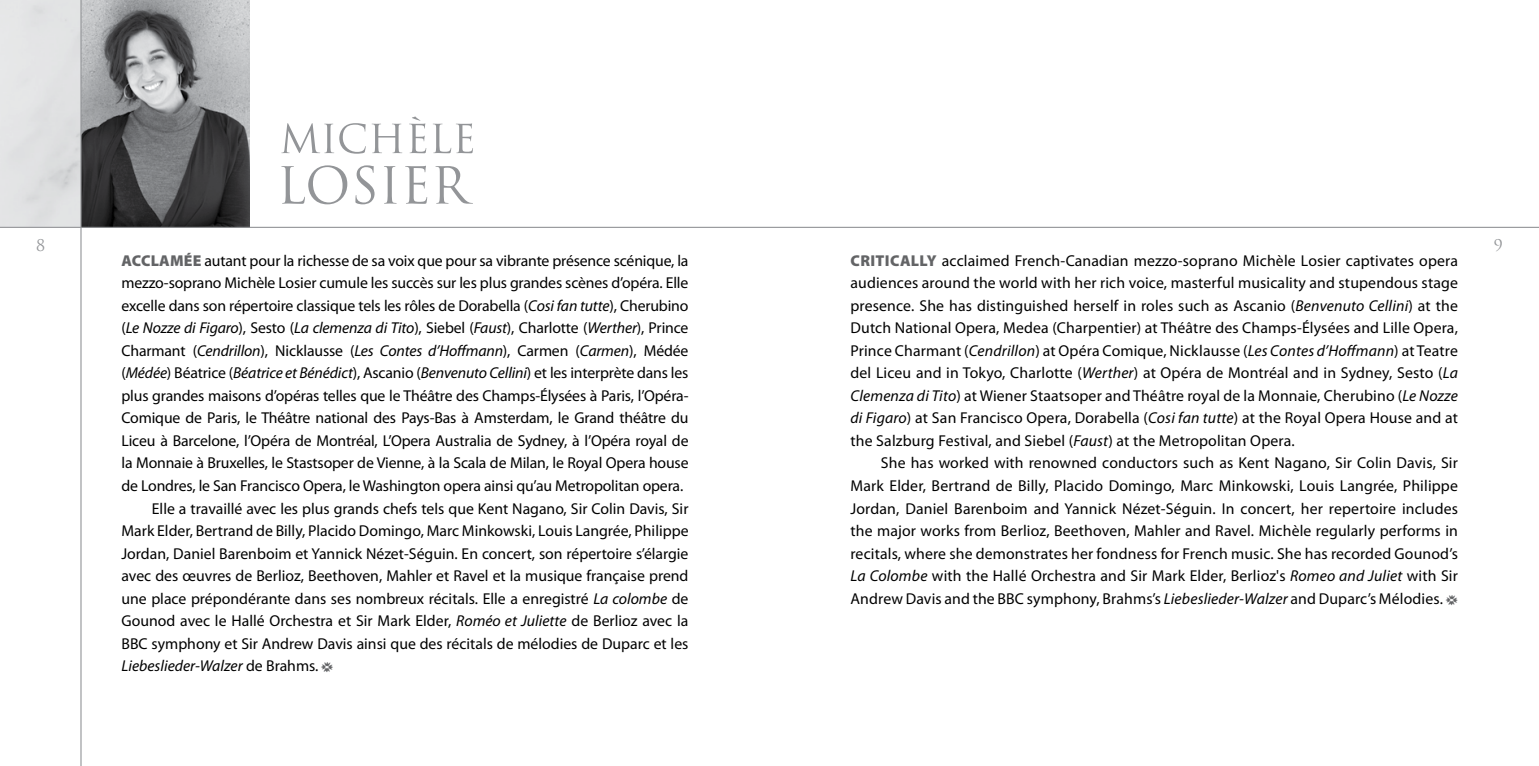
<style>
.page{position:relative;width:1539px;height:766px;background:#fff}
.page>*{position:absolute;margin:0;border:0;box-sizing:border-box;transform-origin:0 0}
.t1{font:15.75px/22.5px "Myriad Pro";letter-spacing:-.01em;color:#000;text-align:justify}
.t2{font:italic 15.75px "Myriad Pro";letter-spacing:-.01em;color:#000}
.t3{font:15.75px "Trajan Pro";color:#939598}
.s1{font-weight:900;color:#636466}
.s2{font-style:italic}
.s3{font-style:normal}
</style>
<div class="page">
<img style="left:0;top:0;width:249px;height:227px">
<hr style="left:80px;top:0;width:2px;height:765px;background:#939598">
<hr style="left:0;top:227px;width:1539px;height:1px;background:#939598">
<svg style="left:281px;top:116px;width:192px;height:38px"></svg>
<svg style="left:281px;top:165px;width:192px;height:39px"></svg>
<p class="t3" style="left:36px;top:235px;width:10px">8</p>
<p class="t3" style="left:1494px;top:235px;width:10px">9</p>
<p class="t1" style="left:122px;top:249px;width:568px"><span class="s1">ACCLAMÉE</span> autant pour la richesse de sa voix que pour sa vibrante présence scénique, la</p>
<p class="t1" style="left:122px;top:271px;width:568px">mezzo-soprano Michèle Losier cumule les succès sur les plus grandes scènes d’opéra. Elle</p>
<p class="t1" style="left:122px;top:294px;width:568px">excelle dans son répertoire classique tels les rôles de Dorabella (<span class="s2">Cosi fan tutte</span>), Cherubino</p>
<p class="t2" style="left:122px;top:318px;width:568px"><span class="s3">(</span>Le Nozze di Figaro<span class="s3">), Sesto (</span>La clemenza di Tito<span class="s3">), Siebel (</span>Faust<span class="s3">), Charlotte (</span>Werther<span class="s3">), Prince</span></p>
<p class="t1" style="left:122px;top:339px;width:569px">Charmant (<span class="s2">Cendrillon</span>), Nicklausse (<span class="s2">Les Contes d’Hoffmann</span>), Carmen (<span class="s2">Carmen</span>), Médée</p>
<p class="t1" style="left:122px;top:361px;width:568px">(<span class="s2">Médée</span>) Béatrice (<span class="s2">Béatrice et Bénédict</span>), Ascanio (<span class="s2">Benvenuto Cellini</span>) et les interprète dans les</p>
<p class="t1" style="left:122px;top:384px;width:569px">plus grandes maisons d’opéras telles que le Théâtre des Champs-Élysées à Paris, l’Opéra-</p>
<p class="t1" style="left:122px;top:406px;width:568px">Comique de Paris, le Théâtre national des Pays-Bas à Amsterdam, le Grand théâtre du</p>
<p class="t1" style="left:122px;top:429px;width:569px">Liceu à Barcelone, l’Opéra de Montréal, L’Opera Australia de Sydney, à l’Opéra royal de</p>
<p class="t1" style="left:122px;top:451px;width:569px">la Monnaie à Bruxelles, le Stastsoper de Vienne, à la Scala de Milan, le Royal Opera house</p>
<p class="t1" style="left:122px;top:474px;width:563px">de Londres, le San Francisco Opera, le Washington opera ainsi qu’au Metropolitan opera.</p>
<p class="t1" style="left:152px;top:496px;width:538px">Elle a travaillé avec les plus grands chefs tels que Kent Nagano, Sir Colin Davis, Sir</p>
<p class="t1" style="left:122px;top:519px;width:569px">Mark Elder, Bertrand de Billy, Placido Domingo, Marc Minkowski, Louis Langrée, Philippe</p>
<p class="t1" style="left:122px;top:541px;width:569px">Jordan, Daniel Barenboim et Yannick Nézet-Séguin. En concert, son répertoire s’élargie</p>
<p class="t1" style="left:122px;top:564px;width:569px">avec des œuvres de Berlioz, Beethoven, Mahler et Ravel et la musique française prend</p>
<p class="t1" style="left:122px;top:586px;width:568px">une place prépondérante dans ses nombreux récitals. Elle a enregistré <span class="s2">La colombe</span> de</p>
<p class="t1" style="left:122px;top:609px;width:568px">Gounod avec le Hallé Orchestra et Sir Mark Elder, <span class="s2">Roméo et Juliette</span> de Berlioz avec la</p>
<p class="t1" style="left:122px;top:631px;width:568px">BBC symphony et Sir Andrew Davis ainsi que des récitals de mélodies de Duparc et les</p>
<p class="t2" style="left:122px;top:656px;width:199px">Liebeslieder-Walzer <span class="s3">de Brahms.</span></p>
<p class="t1" style="left:850px;top:249px;width:609px"><span class="s1">CRITICALLY</span> acclaimed French-Canadian mezzo-soprano Michèle Losier captivates opera audiences around the world with her rich voice, masterful musicality and stupendous stage presence. She has distinguished herself in roles such as Ascanio (<span class="s2">Benvenuto Cellini</span>) at the Dutch National Opera, Medea (Charpentier) at Théâtre des Champs-Élysées and Lille Opera, Prince Charmant (<span class="s2">Cendrillon</span>) at Opéra Comique, Nicklausse (<span class="s2">Les Contes d’Hoffmann</span>) at Teatre del Liceu and in Tokyo, Charlotte (<span class="s2">Werther</span>) at Opéra de Montréal and in Sydney, Sesto (<span class="s2">La Clemenza di Tito</span>) at Wiener Staatsoper and Théâtre royal de la Monnaie, Cherubino (<span class="s2">Le Nozze di Figaro</span>) at San Francisco Opera, Dorabella (<span class="s2">Cosi fan tutte</span>) at the Royal Opera House and at the Salzburg Festival, and Siebel (<span class="s2">Faust</span>) at the Metropolitan Opera.</p>
<p class="t1" style="left:850px;top:451px;width:609px;text-indent:30px">She has worked with renowned conductors such as Kent Nagano, Sir Colin Davis, Sir Mark Elder, Bertrand de Billy, Placido Domingo, Marc Minkowski, Louis Langrée, Philippe Jordan, Daniel Barenboim and Yannick Nézet-Séguin. In concert, her repertoire includes the major works from Berlioz, Beethoven, Mahler and Ravel. Michèle regularly performs in recitals, where she demonstrates her fondness for French music. She has recorded Gounod’s <span class="s2">La Colombe</span> with the Hallé Orchestra and Sir Mark Elder, Berlioz's <span class="s2">Romeo and Juliet</span> with Sir Andrew Davis and the BBC symphony, Brahms’s <span class="s2">Liebeslieder-Walzer</span> and Duparc’s Mélodies.</p>
</div>
